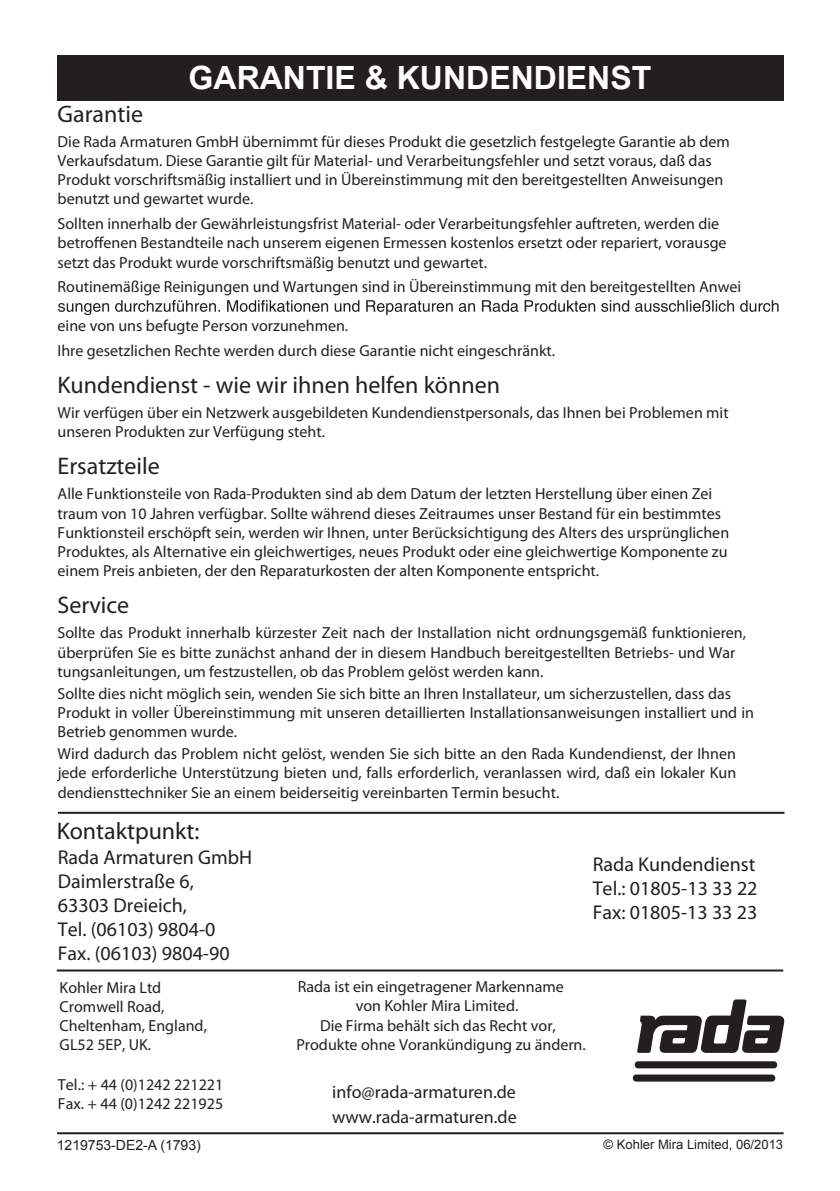
<style>
.page{position:relative;width:840px;height:1191px;background:#fff}
.page>*{position:absolute;margin:0;border:0;box-sizing:border-box;transform-origin:0 0}
._1_2_3{font:700 32px "Arial";color:#fff}
.t1{font:700 28px "Helvetica";color:#fff}
.t2{font:700 24px "Helvetica";color:#231f20}
.t3{font:20px/24px "Helvetica";color:#231f20}
.t4{font:700 18px/24.6px "Helvetica";color:#231f20}
.t5{font:16px/19.2px "Helvetica";color:#231f20}
.t6{font:700 16px "Helvetica";color:#231f20}
.t7{font:14px "Arial";color:#231f20}
.t8{font:13px "Arial";color:#231f20}
.s1{font-weight:700}
</style>
<div class="page">
<div style="left:57px;top:55px;width:725px;height:46px;background:#231f20"></div>
<hr style="left:57px;top:1132px;width:726px;height:2px;background:#231f20">
<hr style="left:57px;top:969px;width:725px;height:2px;background:#231f20">
<svg style="left:58px;top:300px;width:720px;height:15px"></svg>
<hr style="left:58px;top:812px;width:726px;height:2px;background:#231f20">
<div style="left:634px;top:1061px;width:142px;height:7px;background:#231f20;border-radius:3px"></div>
<div style="left:632px;top:1074px;width:142px;height:7px;background:#231f20;border-radius:3px"></div>
<svg style="left:637px;top:999px;width:146px;height:53px"></svg>
<p class="t1" style="left:218px;top:57px;width:338px">GARANTIE &amp; KUNDENDIENST</p>
<p class="_1_2_3" style="left:188px;top:57px;width:464px">GARANTIE &amp; KUNDENDIENST</p>
<p class="t2" style="left:58px;top:99px;width:87px">Garantie</p>
<p class="t5" style="left:58px;top:131px;width:673px">Die Rada Armaturen GmbH übernimmt für dieses Produkt die gesetzlich festgelegte Garantie ab dem Verkaufsdatum. Diese Garantie gilt für Material- und Verarbeitungsfehler und setzt voraus, daß das Produkt vorschriftsmäßig installiert und in Übereinstimmung mit den bereitgestellten Anweisungen benutzt und gewartet wurde.</p>
<p class="t5" style="left:58px;top:214px;width:670px">Sollten innerhalb der Gewährleistungsfrist Material- oder Verarbeitungsfehler auftreten, werden die betro-enen Bestandteile nach unserem eigenen Ermessen kostenlos ersetzt oder repariert, vorausge setzt das Produkt wurde vorschriftsmäßig benutzt und gewartet.</p>
<p class="t5" style="left:58px;top:277px;width:685px">Routinemäßige Reinigungen und Wartungen sind in Übereinstimmung mit den bereitgestellten Anwei</p>
<p class="t5" style="left:58px;top:313px;width:499px;line-height:24.8px">eine von uns befugte Person vorzunehmen.<br>Ihre gesetzlichen Rechte werden durch diese Garantie nicht eingeschränkt.</p>
<p class="t2" style="left:58px;top:370px;width:444px">Kundendienst - wie wir ihnen helfen können</p>
<p class="t5" style="left:58px;top:403px;width:672px">Wir verfügen über ein Netzwerk ausgebildeten Kundendienstpersonals, das Ihnen bei Problemen mit unseren Produkten zur Verfügung steht.</p>
<p class="t2" style="left:58px;top:451px;width:104px">Ersatzteile</p>
<p class="t5" style="left:58px;top:484px;width:672px">Alle Funktionsteile von Rada-Produkten sind ab dem Datum der letzten Herstellung über einen Zei traum von 10 Jahren verfügbar. Sollte während dieses Zeitraumes unser Bestand für ein bestimmtes Funktionsteil erschöpft sein, werden wir Ihnen, unter Berücksichtigung des Alters des ursprünglichen Produktes, als Alternative ein gleichwertiges, neues Produkt oder eine gleichwertige Komponente zu einem Preis anbieten, der den Reparaturkosten der alten Komponente entspricht.</p>
<p class="t2" style="left:58px;top:590px;width:73px">Service</p>
<p class="t5" style="left:58px;top:623px;width:689px">Sollte das Produkt innerhalb kürzester Zeit nach der Installation nicht ordnungsgemäß funktionieren, überprüfen Sie es bitte zunächst anhand der in diesem Handbuch bereitgestellten Betriebs- und War tungsanleitungen, um festzustellen, ob das Problem gelöst werden kann.</p>
<p class="t5" style="left:58px;top:683px;width:697px">Sollte dies nicht möglich sein, wenden Sie sich bitte an Ihren Installateur, um sicherzustellen, dass das<br>Produkt in voller Übereinstimmung mit unseren detaillierten Installationsanweisungen installiert und in<br>Betrieb genommen wurde.</p>
<p class="t5" style="left:58px;top:744px;width:679px;text-align:justify">Wird dadurch das Problem nicht gelöst, wenden Sie sich bitte an den Rada Kundendienst, der Ihnen jede erforderliche Unterstützung bieten und, falls erforderlich, veranlassen wird, daß ein lokaler Kun dendiensttechniker Sie an einem beiderseitig vereinbarten Termin besucht.</p>
<p class="t2" style="left:57px;top:816px;width:144px">Kontaktpunkt:</p>
<p class="t3" style="left:58px;top:844px;width:196px">Rada Armaturen GmbH<br>Daimlerstraße 6,<br>63303 Dreieich,<br>Tel. (06103) 9804-0<br>Fax. (06103) 9804-90</p>
<p class="t3" style="left:592px;top:851px;width:166px;text-align:justify">Rada Kundendienst Tel.: 01805-13 33 22<br>Fax: 01805-13 33 23</p>
<p class="t5" style="left:60px;top:977px;width:149px"><span class="s1">Kohler Mira Ltd<br></span>Cromwell Road,<br>Cheltenham, England,<br>GL52 5EP, UK.</p>
<p class="t5" style="left:58px;top:1074px;width:167px">Tel.: + 44 (0)1242 221221<br>Fax. + 44 (0)1242 221925</p>
<p class="t6" style="left:298px;top:977px;width:267px">Rada ist ein eingetragener Markenname</p>
<p class="t6" style="left:355px;top:996px;width:164px">von Kohler Mira Limited.</p>
<p class="t5" style="left:320px;top:1015px;width:237px">Die Firma behält sich das Recht vor,</p>
<p class="t5" style="left:296px;top:1034px;width:291px">Produkte ohne Vorankündigung zu ändern.</p>
<p class="t4" style="left:332px;top:1079px;width:186px">info@rada-armaturen.de www.rada-armaturen.de</p>
<p class="t7" style="left:57px;top:1136px;width:145px">1219753-DE2-A (1793)</p>
<p class="t8" style="left:603px;top:1136px;width:181px">© Kohler Mira Limited, 06/2013</p>
</div>
